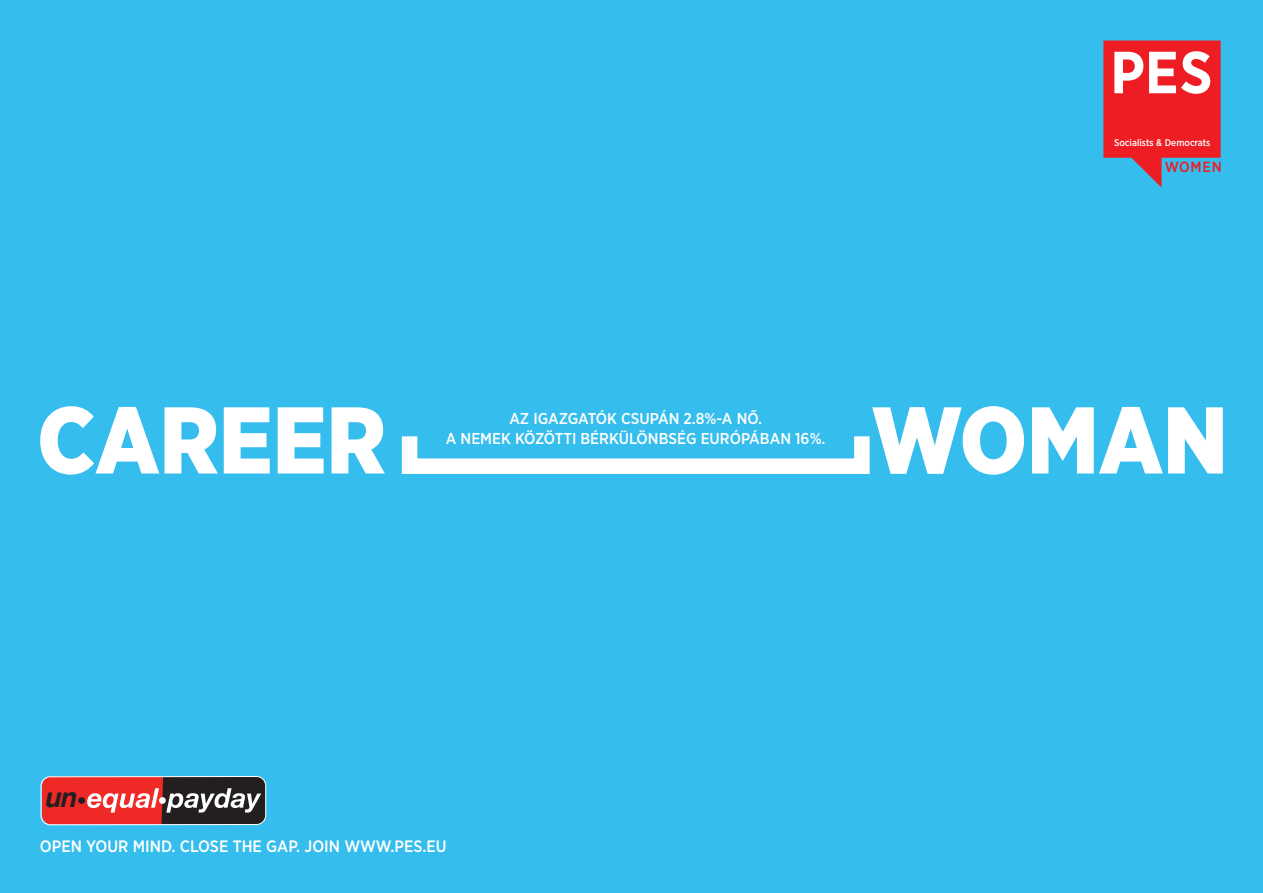
<style>
.page{position:relative;width:1263px;height:893px;background:#35bdee}
.page>*{position:absolute;margin:0;border:0;box-sizing:border-box;transform-origin:0 0}
.t1{font:900 94.5px "Gotham Narrow";color:#fff}
.t2{font:700 59.32px "Gotham Narrow";color:#fff}
.t3{font:italic 700 27.3px "Helvetica";color:#231f20}
.t4{font:500 16.5px "Gotham Narrow";color:#fff}
.t5{font:500 15.75px "Gotham Narrow";color:#fff}
.t6{font:500 14.77px "Gotham Narrow";letter-spacing:.055em;color:#ee1d23}
.t7{font:500 9.75px "Gotham Narrow";color:#fff}
</style>
<div class="page">
<svg style="left:1103px;top:41px;width:118px;height:147px"></svg>
<div style="left:402px;top:429px;width:468px;height:45px;border:16px solid #fff"></div>
<svg style="left:40px;top:776px;width:227px;height:49px;background:#a44d4d"></svg>
<div style="left:78px;top:797px;width:7px;height:7px;background:#231f20;border-radius:50%"></div>
<p class="t2" style="left:1110px;top:34px;width:104px">PES</p>
<p class="t7" style="left:1114px;top:136px;width:98px">Socialists &amp; Democrats</p>
<p class="t6" style="left:1165px;top:157px;width:59px">WOMEN</p>
<p class="t1" style="left:37px;top:378px;width:350px">CAREER</p>
<p class="t1" style="left:871px;top:378px;width:358px">WOMAN</p>
<p class="t5" style="left:509px;top:409px;width:254px">AZ IGAZGATÓK CSUPÁN 2.8%-A NŐ.</p>
<p class="t5" style="left:446px;top:429px;width:381px">A NEMEK KÖZÖTTI BÉRKÜLÖNBSÉG EURÓPÁBAN 16%.</p>
<p class="t3" style="left:44px;top:775px;width:33px">un</p>
<p class="t4" style="left:40px;top:836px;width:408px">OPEN YOUR MIND. CLOSE THE GAP. JOIN WWW.PES.EU</p>
</div>
